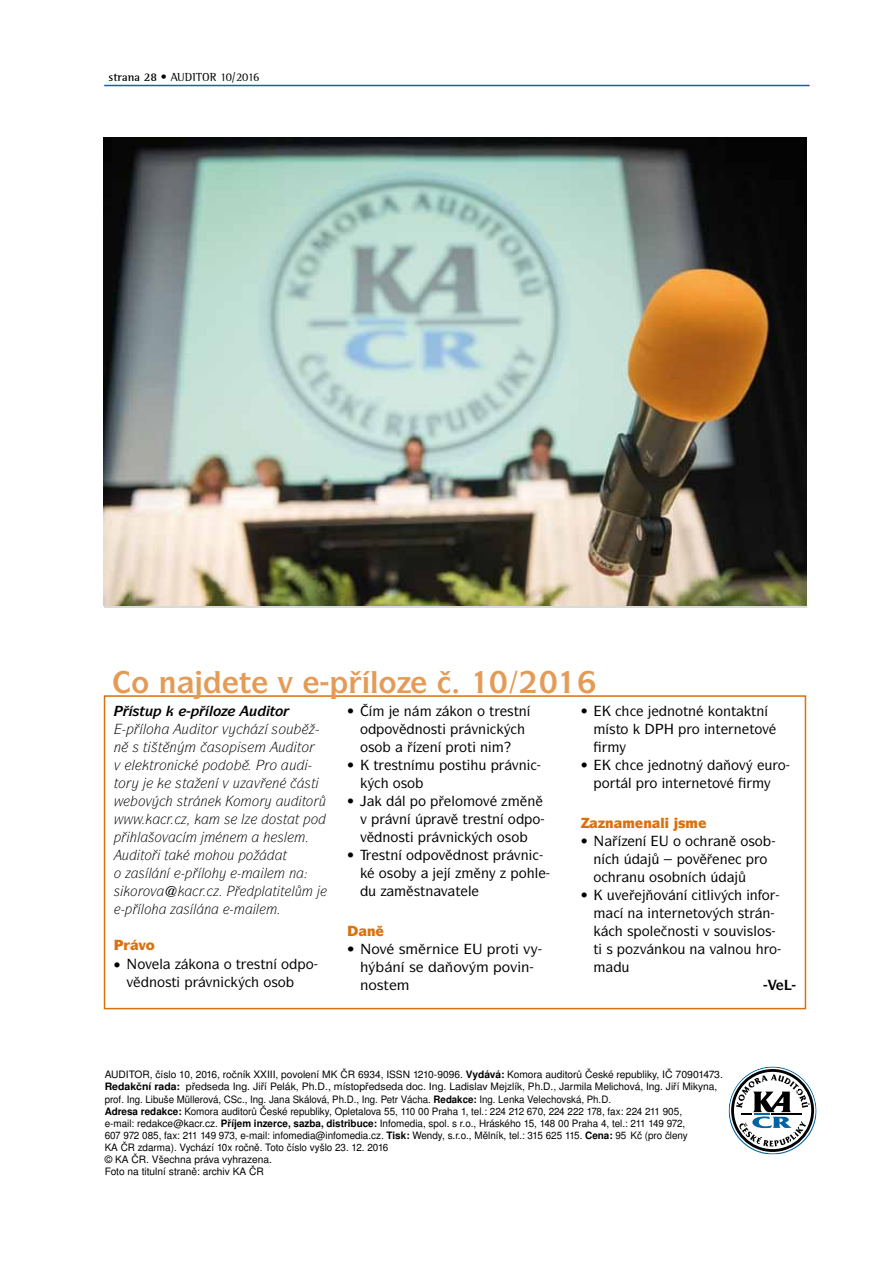
<style>
.page{position:relative;width:893px;height:1263px;background:#fff}
.page>*{position:absolute;margin:0;border:0;box-sizing:border-box;transform-origin:0 0}
.t1{font:14.25px "Symbol";color:#000}
.t2{font:500 13.95px "Itc Symbol CE";color:#000}
.t3{font:italic 13.95px "Itc Symbol CE";color:#000}
.t4{font:500 13.95px "Itc Symbol CE";color:#000;scale:1.05 1}
.t5{font:italic 13.95px "Itc Symbol CE";color:#000;scale:.96 1}
.t6{font:italic 700 13.95px "Itc Symbol CE";color:#000}
.t7{font:900 13.95px "Itc Symbol CE";color:#d9710c}
.t8{font:12px "Rotis Semiserif";color:#000}
.t9{font:10.2px/12px "Nimbus Sans LOT";color:#000}
.s1{font-weight:700}
</style>
<div class="page">
<svg style="left:729px;top:1066px;width:88px;height:88px"></svg>
<div style="left:104px;top:695px;width:702px;height:314px;border:2px solid #d9710c"></div>
<hr style="left:104px;top:85px;width:706px;height:1px;background:#006ab1">
<img style="left:104px;top:137px;width:702px;height:469px">
<svg style="left:113px;top:695px;width:457px;height:3px"></svg>
<p class="t8" style="left:109px;top:70px;width:152px"><span class="s1">strana 28 •</span> AUDITOR 10/2016</p>
<h2 class="t6" style="left:133px;top:703px;width:22px">▲▼◆</h2>
<h2 class="t6" style="left:249px;top:703px;width:36px">◆ ▼□</h2>
<h2 class="t3" style="left:181px;top:721px;width:49px">◆ ▼□ ❖</h2>
<h2 class="t3" style="left:272px;top:721px;width:23px">▲□◆</h2>
<h2 class="t3" style="left:114px;top:739px;width:65px">■ ▲▼ ▼■</h2>
<h2 class="t3" style="left:215px;top:739px;width:34px">▲□ ▲</h2>
<h2 class="t3" style="left:278px;top:739px;width:32px">◆ ▼□</h2>
<h2 class="t3" style="left:114px;top:757px;width:62px">❖ ● ▼□■</h2>
<h2 class="t3" style="left:208px;top:775px;width:73px">■ ❖◆❖■</h2>
<h2 class="t3" style="left:177px;top:793px;width:33px">▲▼ ■</h2>
<h2 class="t3" style="left:283px;top:793px;width:32px">◆ ▼□</h2>
<h2 class="t3" style="left:269px;top:811px;width:51px">□▲▼ ▼ □</h2>
<h2 class="t3" style="left:137px;top:829px;width:33px">● □❖</h2>
<h2 class="t3" style="left:222px;top:829px;width:9px">■</h2>
<h2 class="t3" style="left:122px;top:847px;width:48px">◆ ▼□ ▼</h2>
<h2 class="t3" style="left:205px;top:847px;width:50px">□ □◆ □</h2>
<h2 class="t3" style="left:114px;top:865px;width:54px">□ ▲●■</h2>
<h2 class="t3" style="left:114px;top:883px;width:44px">▲ □□❖</h2>
<h2 class="t5" style="left:261px;top:883px;width:36px">●▼▼●</h2>
<h2 class="t5" style="left:183px;top:901px;width:30px">▲● ■</h2>
<h2 class="t5" style="left:256px;top:901px;width:5px">●</h2>
<h1 class="t1" style="left:114px;top:954px;width:51px">• □❖●</h1>
<h2 class="t2" style="left:196px;top:956px;width:120px">□■ □ ▼ ▲▼■ □ □</h2>
<h2 class="t2" style="left:127px;top:974px;width:52px">❖ ■□▲▼</h2>
<h2 class="t2" style="left:263px;top:974px;width:24px">□▲□</h2>
<h2 class="t2" style="left:347px;top:703px;width:8px">•</h2>
<h2 class="t2" style="left:404px;top:703px;width:10px">■</h2>
<h2 class="t2" style="left:457px;top:703px;width:71px">□■ □ ▼ ▲▼■</h2>
<h2 class="t2" style="left:360px;top:721px;width:84px">□ □❖ ■□▲▼</h2>
<h2 class="t2" style="left:360px;top:739px;width:24px">□▲□</h2>
<h2 class="t2" style="left:430px;top:739px;width:60px">■ □▼■</h2>
<h2 class="t2" style="left:347px;top:757px;width:141px">• ▼▲▼■ ◆□▲▼◆</h2>
<h2 class="t2" style="left:393px;top:775px;width:24px">□▲□</h2>
<h2 class="t2" style="left:347px;top:793px;width:8px">•</h2>
<h2 class="t2" style="left:451px;top:793px;width:40px">●□ □❖</h2>
<h2 class="t2" style="left:527px;top:793px;width:10px">■</h2>
<h2 class="t2" style="left:360px;top:811px;width:49px">❖ ❖■</h2>
<h2 class="t2" style="left:444px;top:811px;width:98px">❖ ▼ ▲▼■ □ □</h2>
<h2 class="t2" style="left:360px;top:829px;width:52px">❖ ■□▲▼</h2>
<h2 class="t2" style="left:497px;top:829px;width:24px">□▲□</h2>
<h2 class="t2" style="left:347px;top:847px;width:143px">• ▲▼■ □ □❖ ■□▲▼</h2>
<h2 class="t2" style="left:379px;top:865px;width:24px">□▲□</h2>
<h2 class="t2" style="left:481px;top:865px;width:59px">■ □●</h2>
<h2 class="t2" style="left:414px;top:883px;width:59px">▲▼■❖▼●</h2>
<h2 class="t7" style="left:367px;top:923px;width:10px">■</h2>
<h2 class="t4" style="left:347px;top:941px;width:57px">• □❖▲</h2>
<h2 class="t4" style="left:432px;top:941px;width:10px">■</h2>
<h2 class="t4" style="left:501px;top:941px;width:29px">□▼ ❖</h2>
<h2 class="t4" style="left:502px;top:959px;width:28px">□❖■</h2>
<h2 class="t4" style="left:360px;top:977px;width:29px">■□▲▼</h2>
<h2 class="t2" style="left:581px;top:703px;width:8px">•</h2>
<h2 class="t2" style="left:667px;top:703px;width:31px">■□▼■</h2>
<h2 class="t2" style="left:715px;top:703px;width:51px">□■▼ ▼■</h2>
<h2 class="t2" style="left:609px;top:721px;width:21px">▲▼□</h2>
<h2 class="t2" style="left:664px;top:721px;width:107px">★ □■▼ ■▼□❖</h2>
<h2 class="t2" style="left:581px;top:757px;width:8px">•</h2>
<h2 class="t2" style="left:667px;top:757px;width:31px">■□▼■</h2>
<h2 class="t2" style="left:602px;top:775px;width:31px">□▼●</h2>
<h2 class="t2" style="left:649px;top:775px;width:79px">□ ■▼ ■ ▼□❖</h2>
<h2 class="t7" style="left:605px;top:815px;width:82px">■ ■● ▲</h2>
<h2 class="t2" style="left:581px;top:833px;width:8px">•</h2>
<h2 class="t2" style="left:635px;top:833px;width:60px">■ □□</h2>
<h2 class="t2" style="left:721px;top:833px;width:44px">■ □▲□</h2>
<h2 class="t2" style="left:593px;top:851px;width:10px">■</h2>
<h2 class="t2" style="left:593px;top:869px;width:96px">□ ■◆ □▲□ ■</h2>
<h2 class="t2" style="left:581px;top:887px;width:43px">• ◆❖</h2>
<h2 class="t2" style="left:654px;top:887px;width:32px">□❖ ■</h2>
<h2 class="t2" style="left:702px;top:887px;width:21px">▼●❖</h2>
<h2 class="t2" style="left:628px;top:905px;width:86px">■ ■▼ ■ ▼□❖</h2>
<h2 class="t2" style="left:738px;top:905px;width:34px">▲▼ ■</h2>
<h2 class="t2" style="left:627px;top:923px;width:146px">▲ □● ■□▲▼ ❖ ▲□◆❖ ▲●□▲</h2>
<h2 class="t2" style="left:593px;top:941px;width:160px">▼▲ □❖■□◆■ ❖●■□◆</h2>
<p class="t9" style="left:105px;top:1069px;width:620px">AUDITOR, číslo 10, 2016, ročník XXIII, povolení MK ČR 6934, ISSN 1210-9096. <span class="s1">Vydává:</span> Komora auditorů České republiky, IČ 70901473.<br><span class="s1">Redakční rada:</span> předseda Ing. Jiří Pelák, Ph.D., místopředseda doc. Ing. Ladislav Mejzlík, Ph.D., Jarmila Melichová, Ing. Jiří Mikyna, prof. Ing. Libuše Müllerová, CSc., Ing. Jana Skálová, Ph.D., Ing. Petr Vácha. <span class="s1">Redakce:</span> Ing. Lenka Velechovská, Ph.D.<br><span class="s1">Adresa redakce:</span> Komora auditorů České republiky, Opletalova 55, 110 00 Praha 1, tel.: 224 212 670, 224 222 178, fax: 224 211 905,<br>e-mail: redakce@kacr.cz. <span class="s1">Příjem inzerce, sazba, distribuce:</span> Infomedia, spol. s r.o., Hráského 15, 148 00 Praha 4, tel.: 211 149 972,<br>607 972 085, fax: 211 149 973, e-mail: infomedia@infomedia.cz. <span class="s1">Tisk:</span> Wendy, s.r.o., Mělník, tel.: 315 625 115. <span class="s1">Cena:</span> 95 Kč (pro členy<br>KA ČR zdarma). Vychází 10x ročně. Toto číslo vyšlo 23. 12. 2016<br>© KA ČR. Všechna práva vyhrazena.<br>Foto na titulní straně: archiv KA ČR</p>
</div>
